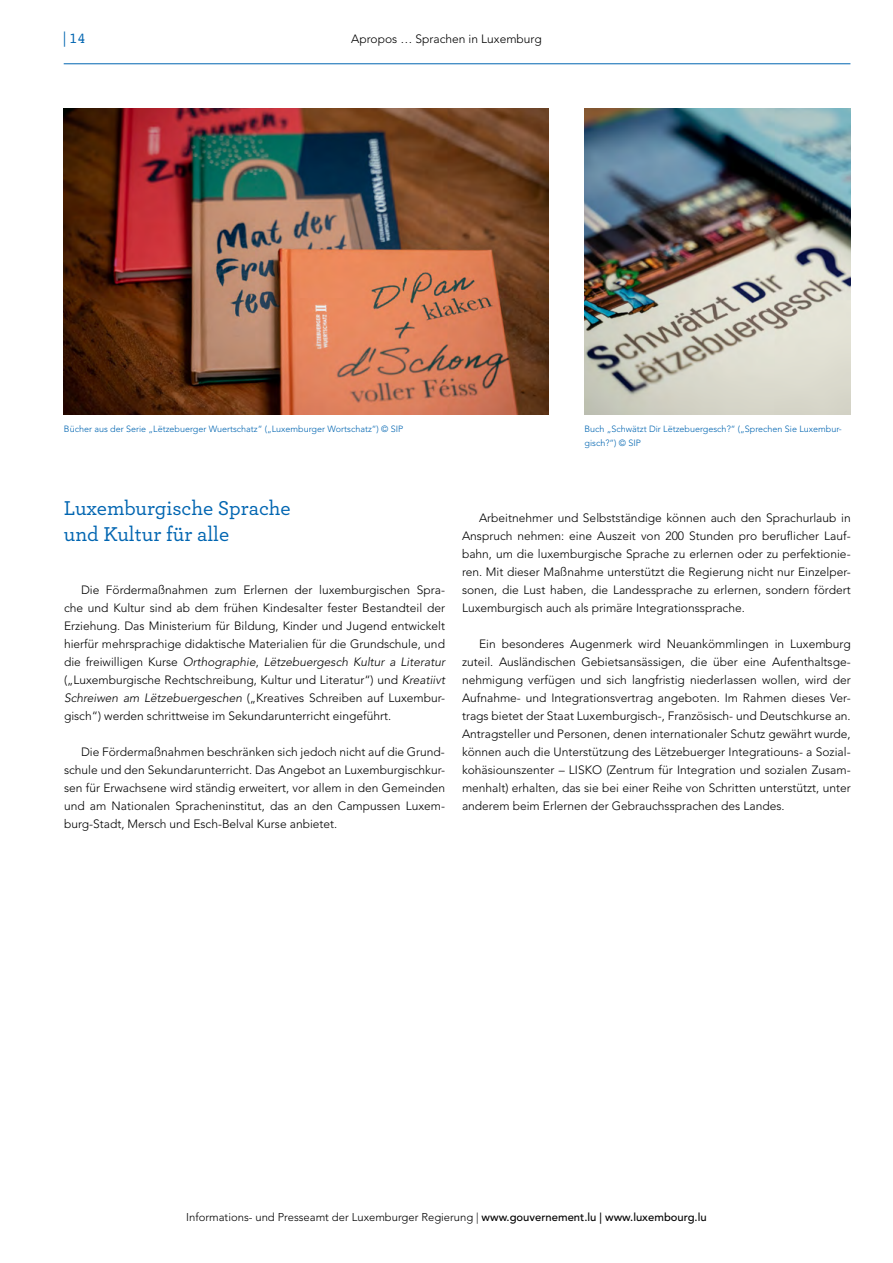
<style>
.page{position:relative;width:893px;height:1263px;background:#fff}
.page>*{position:absolute;margin:0;border:0;box-sizing:border-box;transform-origin:0 0}
.t1{font:500 21px/25.2px "Archer";letter-spacing:-.005em;color:#0065b1}
.t2{font:15px "Courier";color:#0065b1}
.t3{font:300 12px/18px "Avenir LT Std";color:#000;text-align:justify}
.t4{font:300 11.25px "Avenir LT Std";color:#000}
.t5{font:300 9px/13.5px "Avenir LT Std";color:#0065b1}
.s1{font-style:italic}
.s2{font-weight:500}
</style>
<div class="page">
<hr style="left:64px;top:64px;width:786px;height:1px;background:#0065b1">
<img style="left:64px;top:108px;width:485px;height:306px">
<img style="left:585px;top:108px;width:265px;height:306px">
<p class="t2" style="left:60px;top:27px;width:28px">|14</p>
<p class="t3" style="left:351px;top:30px;width:192px">Apropos … Sprachen in Luxemburg</p>
<p class="t5" style="left:64px;top:422px;width:341px">Bücher aus der Serie „Lëtzebuerger Wuertschatz“ („Luxemburger Wortschatz“) © SIP</p>
<p class="t5" style="left:585px;top:422px;width:259px">Buch „Schwätzt Dir Lëtzebuergesch?“ („Sprechen Sie Luxembur&shy;gisch?“) © SIP</p>
<h3 class="t1" style="left:64px;top:495px;width:228px">Luxemburgische Sprache und Kultur für alle</h3>
<p class="t3" style="left:64px;top:581px;width:383px;text-indent:17px">Die Fördermaßnahmen zum Erlernen der luxemburgischen Spra&shy;che und Kultur sind ab dem frühen Kindesalter fester Bestandteil der Erziehung. Das Ministerium für Bildung, Kinder und Jugend entwickelt hierfür mehrsprachige didaktische Materialien für die Grundschule, und die freiwilligen Kurse <span class="s1">Orthographie</span>, <span class="s1">Lëtzebuergesch Kultur a Literatur </span>(„Luxemburgische Rechtschreibung, Kultur und Literatur“) und <span class="s1">Kreatiivt Schreiwen am Lëtzebuergeschen</span> („Kreatives Schreiben auf Luxembur&shy;gisch“) werden schrittweise im Sekundarunterricht eingeführt.</p>
<p class="t3" style="left:64px;top:743px;width:382px;text-indent:17px">Die Fördermaßnahmen beschränken sich jedoch nicht auf die Grund&shy;schule und den Sekundarunterricht. Das Angebot an Luxemburgischkur&shy;sen für Erwachsene wird ständig erweitert, vor allem in den Gemeinden und am Nationalen Spracheninstitut, das an den Campussen Luxem&shy;burg-Stadt, Mersch und Esch-Belval Kurse anbietet.</p>
<p class="t3" style="left:462px;top:509px;width:390px;text-indent:17px">Arbeitnehmer und Selbstständige können auch den Sprachurlaub in Anspruch nehmen: eine Auszeit von 200 Stunden pro beruficher Lauf&shy;bahn, um die luxemburgische Sprache zu erlernen oder zu perfektionie&shy;ren. Mit dieser Maßnahme unterstützt die Regierung nicht nur Einzelper&shy;sonen, die Lust haben, die Landessprache zu erlernen, sondern fördert Luxemburgisch auch als primäre Integrationssprache.</p>
<p class="t3" style="left:462px;top:635px;width:390px;text-indent:17px">Ein besonderes Augenmerk wird Neuankömmlingen in Luxemburg zuteil. Ausländischen Gebietsansässigen, die über eine Aufenthaltsge&shy;nehmigung verfügen und sich langfristig niederlassen wollen, wird der Aufnahme- und Integrationsvertrag angeboten. Im Rahmen dieses Ver&shy;trags bietet der Staat Luxemburgisch-, Französisch- und Deutschkurse an.<br>Antragsteller und Personen, denen internationaler Schutz gewährt wurde, können auch die Unterstützung des Lëtzebuerger Integratiouns- a Sozial&shy;kohäsiounszenter – LISKO (Zentrum für Integration und sozialen Zusam&shy;menhalt) erhalten, das sie bei einer Reihe von Schritten unterstützt, unter anderem beim Erlernen der Gebrauchssprachen des Landes.</p>
<p class="t4" style="left:186px;top:1210px;width:522px">Informations- und Presseamt der Luxemburger Regierung | <span class="s2">www.gouvernement.lu | www.luxembourg.lu</span></p>
</div>
